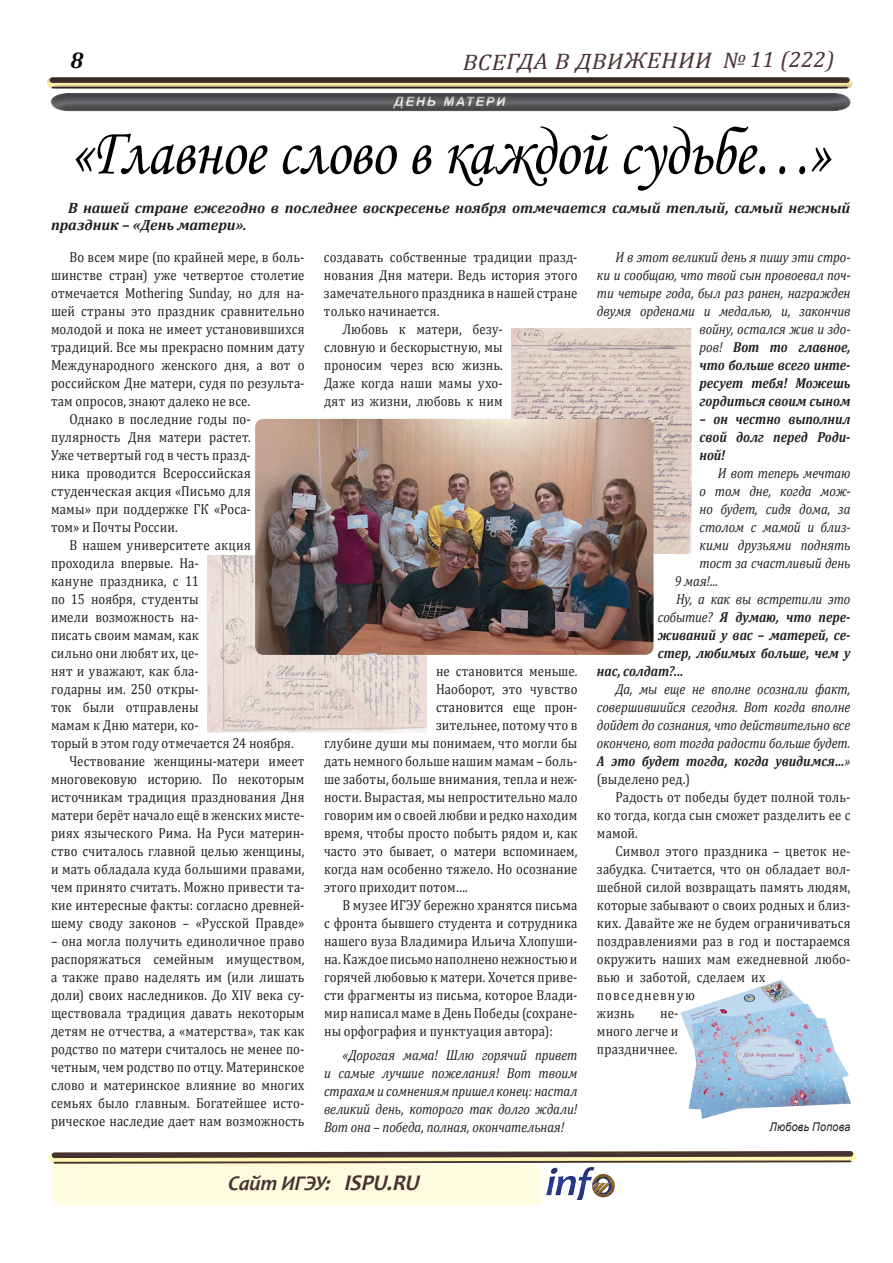
<style>
.page{position:relative;width:893px;height:1263px;background:#fff}
.page>*{position:absolute;margin:0;border:0;box-sizing:border-box;transform-origin:0 0}
.t1{font:68.1px "Monotype Corsiva";letter-spacing:-.005em;color:#000;scale:.88 1}
.t2{font:italic 22.5px "Cambria";color:#483333;scale:1.09 1}
.t3{font:italic 700 21px "Candara";color:#483333}
.t4{font:italic 700 15px/17px "Cambria";letter-spacing:-.005em;color:#231f20}
.t5{font:14.55px/18px "Cambria";letter-spacing:.01em;color:#231f20;text-align:justify;scale:.88 1}
.t6{font:italic 14.55px/18px "Cambria";letter-spacing:-.005em;color:#231f20;text-align:justify;scale:.88 1}
.t7{font:italic 700 14.55px/18px "Cambria";color:#231f20;text-align:justify;scale:.88 1}
.t8{font:italic 700 12.9px "Arial";letter-spacing:.15em;color:#fff}
.t9{font:italic 12px "Arial";letter-spacing:.025em;color:#231f20;scale:.89 1}
.s1{font-size:22.5px}
.s2{font-weight:700}
.s3{font-weight:400}
.s4{font-style:normal}
</style>
<div class="page">
<img style="left:207px;top:556px;width:219px;height:176px">
<svg style="left:49px;top:1151px;width:807px;height:55px"></svg>
<div style="left:51px;top:81px;width:801px;height:32px;background:#231f20;opacity:.5"></div>
<img style="left:680px;top:980px;width:170px;height:138px">
<img style="left:511px;top:328px;width:180px;height:225px">
<img style="left:255px;top:419px;width:398px;height:236px">
<h2 class="t2" style="left:462px;top:48px;width:342px;rotate:-1deg">ВСЕГДА В ДВИЖЕНИИ № 11 (222)</h2>
<p class="t8" style="left:394px;top:93px;width:113px">ДЕНЬ МАТЕРИ</p>
<h1 class="t1" style="left:71px;top:111px;width:866px">«Главное слово в каждой судьбе…»</h1>
<p class="t4" style="left:51px;top:199px;width:801px;text-indent:17px">В нашей стране ежегодно в последнее воскресенье ноября отмечается самый теплый, самый нежный праздник – «День матери».</p>
<p class="t5" style="left:69px;top:248px;width:269px">Во всем мире (по крайней мере, в боль-</p>
<p class="t5" style="left:51px;top:266px;width:290px">шинстве стран) уже четвертое столетие</p>
<p class="t5" style="left:51px;top:284px;width:290px">отмечается Mothering Sunday, но для на-</p>
<p class="t5" style="left:51px;top:302px;width:289px">шей страны это праздник сравнительно</p>
<p class="t5" style="left:51px;top:320px;width:290px">молодой и пока не имеет установившихся</p>
<p class="t5" style="left:51px;top:338px;width:290px">традиций. Все мы прекрасно помним дату</p>
<p class="t5" style="left:51px;top:356px;width:290px">Международного женского дня, а вот о</p>
<p class="t5" style="left:51px;top:374px;width:290px">российском Дне матери, судя по результа-</p>
<p class="t5" style="left:51px;top:392px;width:228px">там опросов, знают далеко не все.</p>
<p class="t5" style="left:69px;top:410px;width:208px">Однако в последние годы по-</p>
<p class="t5" style="left:51px;top:428px;width:229px">пулярность Дня матери растет.</p>
<p class="t5" style="left:51px;top:446px;width:229px">Уже четвертый год в честь празд-</p>
<p class="t5" style="left:51px;top:464px;width:229px">ника проводится Всероссийская</p>
<p class="t5" style="left:51px;top:482px;width:229px">студенческая акция «Письмо для</p>
<p class="t5" style="left:51px;top:500px;width:229px">мамы» при поддержке ГК «Роса-</p>
<p class="t5" style="left:51px;top:518px;width:146px">том» и Почты России.</p>
<p class="t5" style="left:69px;top:536px;width:208px">В нашем университете акция</p>
<p class="t5" style="left:51px;top:554px;width:169px">проходила впервые. На-</p>
<p class="t5" style="left:51px;top:572px;width:169px">кануне праздника, с 11</p>
<p class="t5" style="left:51px;top:590px;width:169px">по 15 ноября, студенты</p>
<p class="t5" style="left:51px;top:608px;width:169px">имели возможность на-</p>
<p class="t5" style="left:51px;top:626px;width:169px">писать своим мамам, как</p>
<p class="t5" style="left:51px;top:644px;width:169px">сильно они любят их, це-</p>
<p class="t5" style="left:51px;top:662px;width:169px">нят и уважают, как бла-</p>
<p class="t5" style="left:51px;top:680px;width:169px">годарны им. 250 откры-</p>
<p class="t5" style="left:51px;top:698px;width:169px">ток были отправлены</p>
<p class="t5" style="left:51px;top:716px;width:169px">мамам к Дню матери, ко-</p>
<p class="t5" style="left:51px;top:734px;width:277px">торый в этом году отмечается 24 ноября.</p>
<p class="t5" style="left:69px;top:752px;width:269px">Чествование женщины-матери имеет</p>
<p class="t5" style="left:51px;top:770px;width:290px">многовековую историю. По некоторым</p>
<p class="t5" style="left:51px;top:788px;width:290px">источникам традиция празднования Дня</p>
<p class="t5" style="left:51px;top:806px;width:290px">матери берёт начало ещё в женских мисте-</p>
<p class="t5" style="left:51px;top:824px;width:290px">риях языческого Рима. На Руси материн-</p>
<p class="t5" style="left:51px;top:842px;width:290px">ство считалось главной целью женщины,</p>
<p class="t5" style="left:51px;top:860px;width:289px">и мать обладала куда большими правами,</p>
<p class="t5" style="left:51px;top:878px;width:290px">чем принято считать. Можно привести та-</p>
<p class="t5" style="left:51px;top:896px;width:290px">кие интересные факты: согласно древней-</p>
<p class="t5" style="left:51px;top:914px;width:290px">шему своду законов – «Русской Правде»</p>
<p class="t5" style="left:51px;top:932px;width:290px">– она могла получить единоличное право распоряжаться семейным имуществом, а также право наделять им (или лишать доли) своих наследников. До XIV века су&shy;ществовала традиция давать некоторым детям не отчества, а «матерства», так как родство по матери считалось не менее по&shy;четным, чем родство по отцу. Материнское слово и материнское влияние во многих семьях было главным. Богатейшее исто&shy;рическое наследие дает нам возможность</p>
<p class="t5" style="left:324px;top:248px;width:290px">создавать собственные традиции празд-</p>
<p class="t5" style="left:324px;top:266px;width:290px">нования Дня матери. Ведь история этого</p>
<p class="t5" style="left:324px;top:284px;width:290px">замечательного праздника в нашей стране</p>
<p class="t5" style="left:324px;top:302px;width:133px">только начинается.</p>
<p class="t5" style="left:342px;top:320px;width:184px">Любовь к матери, безу-</p>
<p class="t5" style="left:324px;top:338px;width:205px">словную и бескорыстную, мы</p>
<p class="t5" style="left:324px;top:356px;width:205px">проносим через всю жизнь.</p>
<p class="t5" style="left:324px;top:374px;width:205px">Даже когда наши мамы ухо-</p>
<p class="t5" style="left:324px;top:392px;width:205px">дят из жизни, любовь к ним</p>
<p class="t5" style="left:436px;top:662px;width:162px">не становится меньше.</p>
<p class="t5" style="left:436px;top:680px;width:162px">Наоборот, это чувство</p>
<p class="t5" style="left:436px;top:698px;width:162px">становится еще прон-</p>
<p class="t5" style="left:436px;top:716px;width:162px">зительнее, потому что в</p>
<p class="t5" style="left:324px;top:734px;width:290px">глубине души мы понимаем, что могли бы</p>
<p class="t5" style="left:324px;top:752px;width:290px">дать немного больше нашим мамам – боль-</p>
<p class="t5" style="left:324px;top:770px;width:290px">ше заботы, больше внимания, тепла и неж-</p>
<p class="t5" style="left:324px;top:788px;width:290px">ности. Вырастая, мы непростительно мало</p>
<p class="t5" style="left:324px;top:806px;width:290px">говорим им о своей любви и редко находим</p>
<p class="t5" style="left:324px;top:824px;width:290px">время, чтобы просто побыть рядом и, как</p>
<p class="t5" style="left:324px;top:842px;width:290px">часто это бывает, о матери вспоминаем,</p>
<p class="t5" style="left:324px;top:860px;width:290px">когда нам особенно тяжело. Но осознание</p>
<p class="t5" style="left:324px;top:878px;width:165px">этого приходит потом….</p>
<p class="t5" style="left:342px;top:896px;width:269px">В музее ИГЭУ бережно хранятся письма</p>
<p class="t5" style="left:324px;top:914px;width:290px">с фронта бывшего студента и сотрудника</p>
<p class="t5" style="left:324px;top:932px;width:290px">нашего вуза Владимира Ильича Хлопуши-</p>
<p class="t5" style="left:324px;top:950px;width:290px">на. Каждое письмо наполнено нежностью и</p>
<p class="t5" style="left:324px;top:968px;width:290px">горячей любовью к матери. Хочется приве-</p>
<p class="t5" style="left:324px;top:986px;width:290px">сти фрагменты из письма, которое Влади-</p>
<p class="t5" style="left:324px;top:1004px;width:290px">мир написал маме в День Победы (сохране-</p>
<p class="t5" style="left:324px;top:1022px;width:261px">ны орфография и пунктуация автора):</p>
<p class="t6" style="left:324px;top:1045px;width:290px;text-indent:18px">«Дорогая мама! Шлю горячий привет и самые лучшие пожелания! Вот твоим страхам и сомнениям пришел конец: настал великий день, которого так долго ждали!<br>Вот она – победа, полная, окончательная!</p>
<h3 class="t3" style="left:228px;top:1170px;width:196px">Сайт ИГЭУ: <span class="s1">ISPU.RU</span></h3>
<p class="t6" style="left:597px;top:247px;width:290px;text-align:right">И в этот великий день я пишу эти стро-<br>ки и сообщаю, что твой сын провоевал поч&shy;ти четыре года, был раз ранен, награжден двумя орденами и медалью, и, закончив войну, остался жив и здо-<br>ров! <span class="s2">Вот то главное,<br>что больше всего инте-<br>ресует тебя! Можешь<br>гордиться своим сыном</span></p>
<p class="t7" style="left:700px;top:410px;width:173px">– он честно выполнил свой долг перед Роди&shy;ной!</p>
<p class="t6" style="left:718px;top:463px;width:152px">И вот теперь мечтаю</p>
<p class="t6" style="left:700px;top:481px;width:173px">о том дне, когда мож-</p>
<p class="t6" style="left:700px;top:499px;width:173px">но будет, сидя дома, за</p>
<p class="t6" style="left:700px;top:517px;width:173px">столом с мамой и близ-</p>
<p class="t6" style="left:700px;top:535px;width:173px">кими друзьями поднять</p>
<p class="t6" style="left:700px;top:553px;width:173px">тост за счастливый день</p>
<p class="t6" style="left:675px;top:571px;width:51px">9 мая!...</p>
<p class="t6" style="left:676px;top:589px;width:200px">Ну, а как вы встретили это</p>
<p class="t7" style="left:658px;top:608px;width:220px"><span class="s3">событие?</span> Я думаю, что пере-</p>
<p class="t7" style="left:658px;top:626px;width:220px">живаний у вас – матерей, се-</p>
<p class="t7" style="left:658px;top:644px;width:220px">стер, любимых больше, чем у</p>
<p class="t7" style="left:597px;top:662px;width:100px">нас, солдат?...</p>
<p class="t6" style="left:597px;top:679px;width:290px;text-indent:18px">Да, мы еще не вполне осознали факт, совершившийся сегодня. Вот когда вполне дойдет до сознания, что действительно все окончено, вот тогда радости больше будет.<br><span class="s2">А это будет тогда, когда увидимся…</span>» <span class="s4">(выделено ред.)</span></p>
<p class="t5" style="left:597px;top:788px;width:290px;text-indent:18px">Радость от победы будет полной толь&shy;ко тогда, когда сын сможет разделить ее с мамой.</p>
<p class="t5" style="left:597px;top:842px;width:290px;text-align:left;text-indent:18px">Символ этого праздника – цветок не&shy;забудка. Считается, что он обладает вол&shy;шебной силой возвращать память людям, которые забывают о своих родных и близ&shy;ких. Давайте же не будем ограничиваться поздравлениями раз в год и постараемся окружить наших мам ежедневной любо&shy;вью и заботой, сделаем их повседневную<br>жизнь</p>
<p class="t5" style="left:597px;top:1004px;width:94px;text-indent:63px">не&shy;много легче и праздничнее.</p>
<p class="t9" style="left:770px;top:1119px;width:92px">Любовь Попова</p>
</div>
